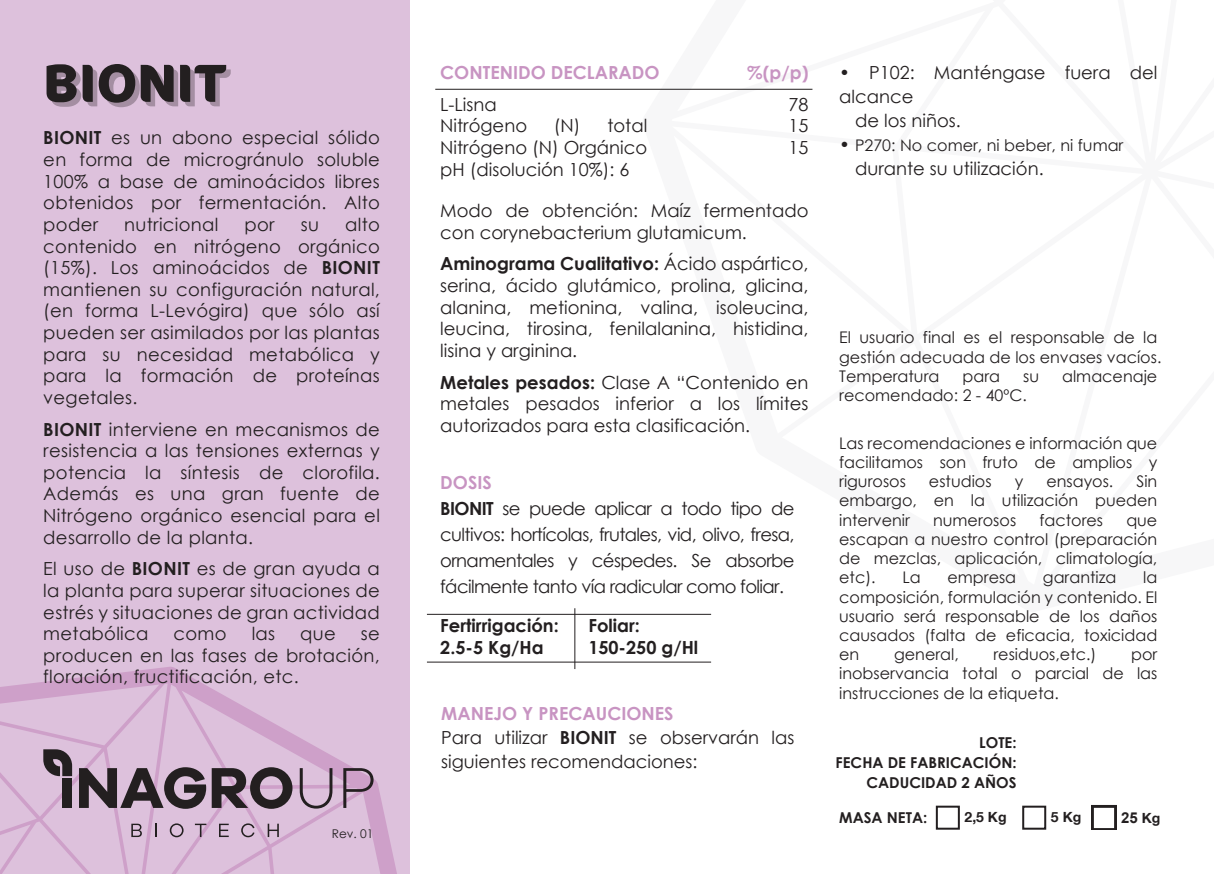
<style>
.page{position:relative;width:1214px;height:874px;background:#fff}
.page>*{position:absolute;margin:0;border:0;box-sizing:border-box;transform-origin:0 0}
.t1{font:700 53.6px "Cocon";color:#231f20}
.t2{font:18px/21.6px "Century Gothic";color:#231f20;text-align:justify}
.t3{font:18px/26px "Century Gothic";letter-spacing:-.035em;color:#231f20}
.t4{font:700 18px/21.6px "Century Gothic";color:#231f20}
.t5{font:700 18px "Century Gothic";color:#c894c2}
.t6{font:18px "Century Gothic";letter-spacing:.02em;color:#231f20}
.t7{font:16px/19.2px "Century Gothic";color:#231f20;text-align:justify}
.t8{font:700 15px/20px "Century Gothic";color:#231f20;text-align:right}
.t9{font:700 15px "Arial";color:#231f20}
.t10{font:700 14px "Helvetica Neue LT";color:#231f20}
.t11{font:12px "Century Gothic";color:#231f20}
.s1{font-weight:700}
.s2{font-weight:700;color:#c894c2}
.s3{font-size:18px}
.s4{font-family:"Helvetica Neue LT";font-size:14px}
</style>
<div class="page">
<div style="left:0;top:0;width:411px;height:873px;background:#ddc1dc"></div>
<svg style="left:0;top:666px;width:411px;height:207px"></svg>
<hr style="left:435px;top:89px;width:377px;height:1px;background:#231f20">
<hr style="left:427px;top:613px;width:284px;height:1px;background:#231f20">
<hr style="left:427px;top:661px;width:284px;height:1px;background:#231f20">
<hr style="left:574px;top:608px;width:1px;height:60px;background:#231f20">
<div style="left:935px;top:805px;width:24px;height:24px;border:2px solid #231f20"></div>
<div style="left:1022px;top:805px;width:24px;height:24px;border:2px solid #231f20"></div>
<div style="left:62px;top:778px;width:10px;height:29px;background:#231f20"></div>
<svg style="left:79px;top:766px;width:127px;height:42px"></svg>
<svg style="left:212px;top:766px;width:80px;height:42px"></svg>
<svg style="left:300px;top:767px;width:32px;height:41px"></svg>
<svg style="left:343px;top:767px;width:30px;height:40px"></svg>
<svg style="left:131px;top:823px;width:11px;height:13px"></svg>
<svg style="left:155px;top:823px;width:1px;height:13px"></svg>
<svg style="left:170px;top:823px;width:13px;height:13px"></svg>
<svg style="left:195px;top:823px;width:11px;height:13px"></svg>
<svg style="left:219px;top:823px;width:10px;height:13px"></svg>
<svg style="left:241px;top:823px;width:13px;height:13px"></svg>
<svg style="left:268px;top:823px;width:11px;height:13px"></svg>
<svg style="left:43px;top:749px;width:29px;height:26px"></svg>
<img style="left:1091px;top:805px;width:25px;height:24px">
<h1 class="t1" style="left:48px;top:55px;width:185px">BIONIT</h1>
<p class="t2" style="left:43px;top:127px;width:338px"><span class="s1">BIONIT</span> es un abono especial sólido en forma de microgránulo soluble 100% a base de aminoácidos libres obtenidos por fermentación. Alto poder</p>
<p class="t6" style="left:124px;top:212px;width:96px">nutricional</p>
<p class="t2" style="left:244px;top:213px;width:32px">por</p>
<p class="t2" style="left:301px;top:213px;width:20px">su</p>
<p class="t2" style="left:43px;top:213px;width:338px;text-indent:302px">alto contenido en nitrógeno orgánico (15%). Los aminoácidos de <span class="s1">BIONIT </span>mantienen su configuración natural, (en forma L-Levógira) que sólo así pueden ser asimilados por las plantas para su necesidad metabólica y para la formación de proteínas vegetales.</p>
<p class="t2" style="left:43px;top:417px;width:338px"><span class="s1">BIONIT</span> interviene en mecanismos de resistencia a las tensiones externas y potencia la síntesis de clorofila.<br>Además es una gran fuente de Nitrógeno orgánico esencial para el desarrollo de la planta.</p>
<p class="t2" style="left:43px;top:557px;width:338px">El uso de <span class="s1">BIONIT</span> es de gran ayuda a la planta para superar situaciones de estrés y situaciones de gran actividad metabólica</p>
<p class="t2" style="left:173px;top:622px;width:55px">como</p>
<p class="t2" style="left:252px;top:622px;width:25px">las</p>
<p class="t2" style="left:300px;top:622px;width:37px">que</p>
<p class="t2" style="left:43px;top:622px;width:338px;text-indent:317px">se producen en las fases de brotación, floración, fructificación, etc.</p>
<p class="t11" style="left:332px;top:825px;width:43px">Rev. 01</p>
<p class="t5" style="left:440px;top:59px;width:221px">CONTENIDO DECLARADO</p>
<p class="t5" style="left:747px;top:59px;width:63px">%(p/p)</p>
<p class="t2" style="left:788px;top:93px;width:21px">78<br>15<br>15</p>
<p class="t2" style="left:440px;top:93px;width:88px">L-Lisna<br>Nitrógeno</p>
<p class="t2" style="left:440px;top:115px;width:208px;text-indent:114px">(N) total Nitrógeno (N) Orgánico pH (disolución 10%): 6</p>
<p class="t2" style="left:440px;top:199px;width:370px">Modo de obtención: Maíz fermentado con corynebacterium glutamicum.</p>
<p class="t2" style="left:440px;top:253px;width:370px"><span class="s1">Aminograma Cualitativo:</span> Ácido aspártico, serina, ácido glutámico, prolina, glicina, alanina, metionina, valina, isoleucina, leucina, tirosina, fenilalanina, histidina, lisina y arginina.</p>
<p class="t2" style="left:440px;top:371px;width:370px"><span class="s1">Metales pesados:</span> Clase A “Contenido en metales pesados inferior a los límites autorizados para esta clasificación.</p>
<p class="t3" style="left:440px;top:469px;width:356px"><span class="s2">DOSIS<br></span><span class="s1">BIONIT</span> se puede aplicar a todo tipo de cultivos: hortícolas, frutales, vid, olivo, fresa, ornamentales y céspedes. Se absorbe fácilmente tanto vía radicular como foliar.</p>
<p class="t4" style="left:440px;top:613px;width:120px">Fertirrigación:<br>2.5-5 Kg/Ha</p>
<p class="t4" style="left:588px;top:613px;width:111px">Foliar:<br>150-250 g/Hl</p>
<p class="t2" style="left:441px;top:701px;width:354px;line-height:24px;text-align:left"><span class="s2">MANEJO Y PRECAUCIONES<br></span>Para utilizar <span class="s1">BIONIT</span> se observarán las siguientes recomendaciones:</p>
<p class="t2" style="left:839px;top:61px;width:320px">• P102: Manténgase fuera del</p>
<p class="t2" style="left:839px;top:85px;width:76px">alcance</p>
<p class="t2" style="left:855px;top:109px;width:107px">de los niños.</p>
<p class="t7" style="left:839px;top:135px;width:286px"><span class="s3">•</span> P270: No comer, ni beber, ni fumar</p>
<p class="t2" style="left:855px;top:157px;width:190px">durante su utilización.</p>
<p class="t7" style="left:839px;top:327px;width:324px;text-align:left">El usuario final es el responsable de la gestión adecuada de los envases vacíos.<br>Temperatura</p>
<p class="t7" style="left:962px;top:366px;width:39px">para</p>
<p class="t7" style="left:1023px;top:366px;width:17px">su</p>
<p class="t7" style="left:1062px;top:366px;width:97px">almacenaje</p>
<p class="t7" style="left:839px;top:385px;width:189px">recomendado: 2 - 40ºC.</p>
<p class="t7" style="left:839px;top:433px;width:320px">Las recomendaciones e información que facilitamos son fruto de amplios y rigurosos</p>
<p class="t7" style="left:839px;top:471px;width:320px;text-indent:297px">Sin embargo, en la utilización pueden intervenir</p>
<p class="t7" style="left:928px;top:471px;width:64px">estudios</p>
<p class="t7" style="left:1014px;top:471px;width:10px">y</p>
<p class="t7" style="left:1046px;top:471px;width:68px">ensayos.</p>
<p class="t7" style="left:933px;top:509px;width:85px">numerosos</p>
<p class="t7" style="left:1039px;top:509px;width:65px">factores</p>
<p class="t7" style="left:839px;top:509px;width:320px;text-indent:287px">que escapan a nuestro control (preparación de mezclas, aplicación, climatología, etc).</p>
<p class="t7" style="left:902px;top:567px;width:20px">La</p>
<p class="t7" style="left:947px;top:567px;width:70px">empresa</p>
<p class="t7" style="left:1042px;top:567px;width:75px">garantiza</p>
<p class="t7" style="left:839px;top:567px;width:320px;text-indent:304px">la composición, formulación y contenido. El usuario será responsable de los daños causados (falta de eficacia, toxicidad en</p>
<p class="t7" style="left:894px;top:644px;width:66px">general,</p>
<p class="t7" style="left:993px;top:644px;width:104px">residuos,etc.)</p>
<p class="t7" style="left:839px;top:644px;width:320px;text-indent:292px">por inobservancia total o parcial de las instrucciones de la etiqueta.</p>
<p class="t8" style="left:835px;top:731px;width:182px">LOTE:<br>FECHA DE FABRICACIÓN:<br>CADUCIDAD 2 AÑOS</p>
<p class="t8" style="left:839px;top:806px;width:90px">MASA NETA:</p>
<p class="t10" style="left:964px;top:807px;width:44px">2,5 Kg</p>
<p class="t9" style="left:1121px;top:806px;width:41px">25 <span class="s4">Kg</span></p>
<p class="t10" style="left:1050px;top:807px;width:32px">5 Kg</p>
</div>
